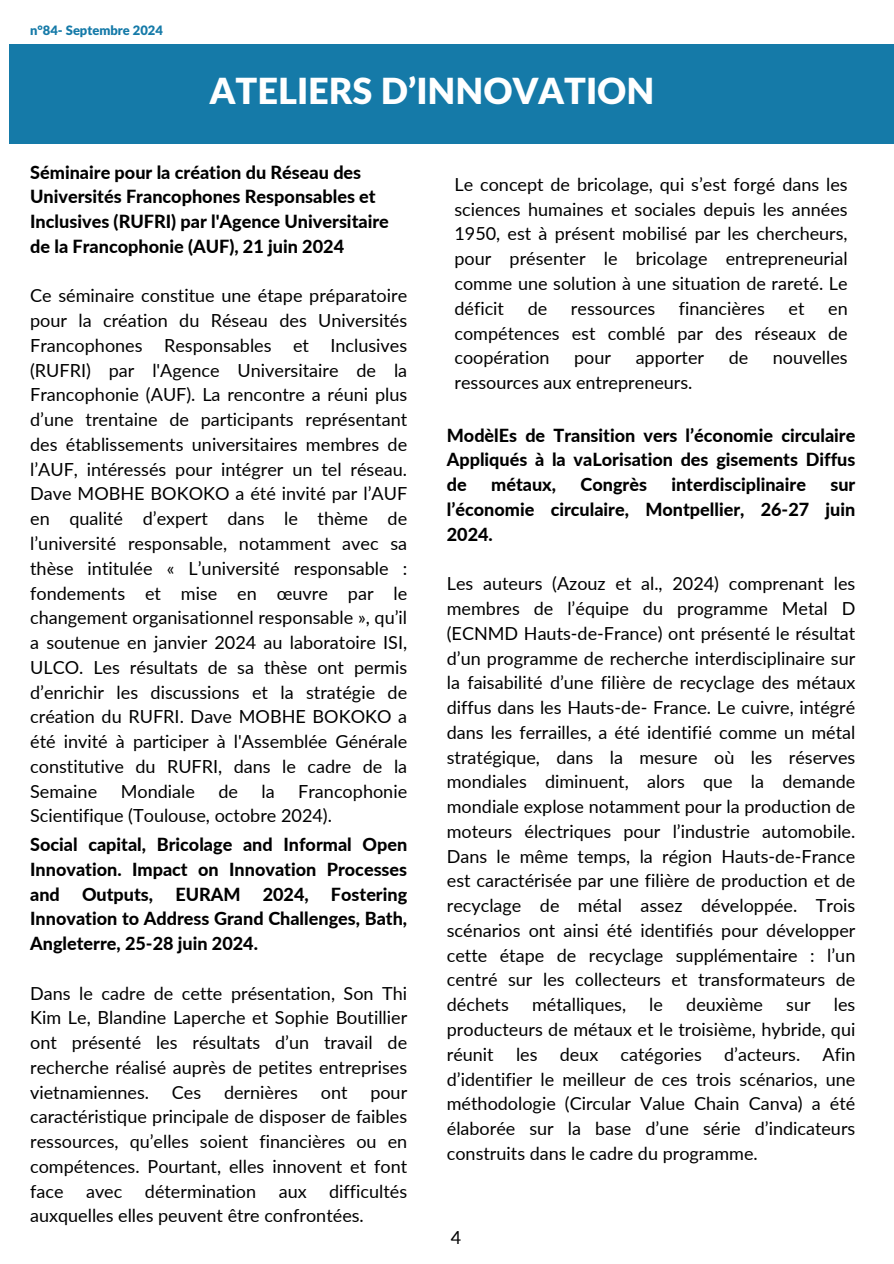
<style>
.page{position:relative;width:894px;height:1264px;background:#fff}
.page>*{position:absolute;margin:0;border:0;box-sizing:border-box;transform-origin:0 0}
.t1{font:900 36px "Lato Latin";color:#fff}
.t2{font:18px/24.8px "Lato";color:#000;text-align:justify}
.t3{font:800 18px/24.8px "Lato";color:#000;text-align:justify}
.t4{font:900 12.9px "Lato Latin";color:#157aa8}
</style>
<div class="page">
<div style="left:9px;top:44px;width:884px;height:99px;background:#157aa8"></div>
<p class="t4" style="left:30px;top:24px;width:134px">n°84- Septembre 2024</p>
<p class="t1" style="left:180px;top:70px;width:488px">LA RECHERCHE EN MARCHE</p>
<h2 class="t1" style="left:210px;top:75px;width:446px">ATELIERS D’INNOVATION</h2>
<h2 class="t3" style="left:30px;top:159px;width:360px;text-align:left">Séminaire pour la création du Réseau des Universités Francophones Responsables et Inclusives (RUFRI) par l'Agence Universitaire de la Francophonie (AUF), 21 juin 2024</h2>
<h3 class="t2" style="left:30px;top:283px;width:378px">Ce séminaire constitue une étape préparatoire pour la création du Réseau des Universités Francophones Responsables et Inclusives (RUFRI) par l'Agence Universitaire de la Francophonie (AUF). La rencontre a réuni plus d’une trentaine de participants représentant des établissements universitaires membres de l’AUF, intéressés pour intégrer un tel réseau.<br>Dave MOBHE BOKOKO a été invité par l’AUF en qualité d’expert dans le thème de l’université responsable, notamment avec sa thèse intitulée « L’université responsable : fondements et mise en œuvre par le changement organisationnel responsable », qu’il a soutenue en janvier 2024 au laboratoire ISI, ULCO. Les résultats de sa thèse ont permis d’enrichir les discussions et la stratégie de création du RUFRI. Dave MOBHE BOKOKO a été invité à participer à l'Assemblée Générale constitutive du RUFRI, dans le cadre de la Semaine</h3>
<h3 class="t2" style="left:30px;top:778px;width:378px;text-indent:268px">Francophonie<br>Scientifique (Toulouse, octobre 2024).</h3>
<h3 class="t2" style="left:121px;top:778px;width:76px">Mondiale</h3>
<h3 class="t2" style="left:218px;top:778px;width:21px">de</h3>
<h3 class="t2" style="left:261px;top:778px;width:15px">la</h3>
<h1 class="t3" style="left:30px;top:831px;width:378px">Social capital, Bricolage and Informal Open Innovation. Impact on Innovation Processes and Outputs, EURAM 2024, Fostering Innovation to Address Grand Challenges, Bath, Angleterre, 25-28 juin 2024.</h1>
<h2 class="t2" style="left:30px;top:980px;width:378px">Dans le cadre de cette présentation, Son Thi Kim Le, Blandine Laperche et Sophie Boutillier ont présenté les résultats d’un travail de recherche réalisé auprès de petites entreprises vietnamiennes.</h2>
<h2 class="t2" style="left:172px;top:1079px;width:31px">Ces</h2>
<h2 class="t2" style="left:224px;top:1079px;width:75px">dernières</h2>
<h2 class="t2" style="left:321px;top:1079px;width:28px">ont</h2>
<h2 class="t2" style="left:370px;top:1079px;width:38px">pour</h2>
<h3 class="t2" style="left:30px;top:1103px;width:378px">caractéristique principale de disposer de faibles ressources, qu’elles soient financières ou en compétences. Pourtant, elles innovent et font face avec détermination aux difficultés auxquelles elles peuvent être confrontées.</h3>
<p class="t2" style="left:454px;top:172px;width:394px">Le concept de bricolage, qui s’est forgé dans les sciences humaines et sociales depuis les années 1950, est à présent mobilisé par les chercheurs, pour présenter le bricolage entrepreneurial comme une solution à une situation de rareté. Le déficit</p>
<p class="t2" style="left:527px;top:295px;width:21px">de</p>
<p class="t2" style="left:570px;top:295px;width:86px">ressources</p>
<p class="t2" style="left:678px;top:295px;width:87px">financières</p>
<p class="t2" style="left:788px;top:295px;width:17px">et</p>
<p class="t2" style="left:454px;top:295px;width:394px;text-indent:373px">en compétences est comblé par des réseaux de coopération</p>
<p class="t2" style="left:574px;top:345px;width:38px">pour</p>
<p class="t2" style="left:635px;top:345px;width:70px">apporter</p>
<p class="t2" style="left:728px;top:345px;width:21px">de</p>
<p class="t2" style="left:772px;top:345px;width:76px">nouvelles</p>
<p class="t2" style="left:454px;top:370px;width:239px">ressources aux entrepreneurs.</p>
<h3 class="t3" style="left:446px;top:422px;width:410px">ModèlEs de Transition vers l’économie circulaire Appliqués à la vaLorisation des gisements Diffus de</h3>
<h3 class="t3" style="left:491px;top:472px;width:66px">métaux,</h3>
<h3 class="t3" style="left:580px;top:472px;width:68px">Congrès</h3>
<h3 class="t3" style="left:671px;top:472px;width:136px">interdisciplinaire</h3>
<h3 class="t3" style="left:446px;top:472px;width:410px;text-indent:383px">sur l’économie circulaire, Montpellier, 26-27 juin 2024.</h3>
<h3 class="t2" style="left:446px;top:571px;width:410px">Les auteurs (Azouz et al., 2024) comprenant les membres de l’équipe du programme Metal D (ECNMD Hauts-de-France) ont présenté le résultat d’un programme de recherche interdisciplinaire sur la faisabilité d’une filière de recyclage des métaux diffus dans les Hauts-de- France. Le cuivre, intégré dans les ferrailles, a été identifié comme un métal stratégique, dans la mesure où les réserves mondiales diminuent, alors que la demande mondiale explose notamment pour la production de moteurs électriques pour l’industrie automobile.<br>Dans le même temps, la région Hauts-de-France est caractérisée par une filière de production et de recyclage de métal assez développée. Trois scénarios ont ainsi été identifiés pour développer cette étape de recyclage supplémentaire : l’un centré sur les collecteurs et transformateurs de déchets</h3>
<h3 class="t2" style="left:446px;top:991px;width:410px;text-indent:387px">les producteurs de métaux et le troisième, hybride, qui réunit les deux catégories d’acteurs. Afin d’identifier le meilleur de ces trois scénarios, une méthodologie (Circular Value Chain Canva) a été élaborée sur la base d’une série d’indicateurs construits dans le cadre du programme.</h3>
<h3 class="t2" style="left:532px;top:991px;width:96px">métalliques,</h3>
<h3 class="t2" style="left:649px;top:991px;width:15px">le</h3>
<h3 class="t2" style="left:686px;top:991px;width:78px">deuxième</h3>
<h3 class="t2" style="left:786px;top:991px;width:26px">sur</h3>
<h1 class="t2" style="left:450px;top:1224px;width:12px">4</h1>
</div>
